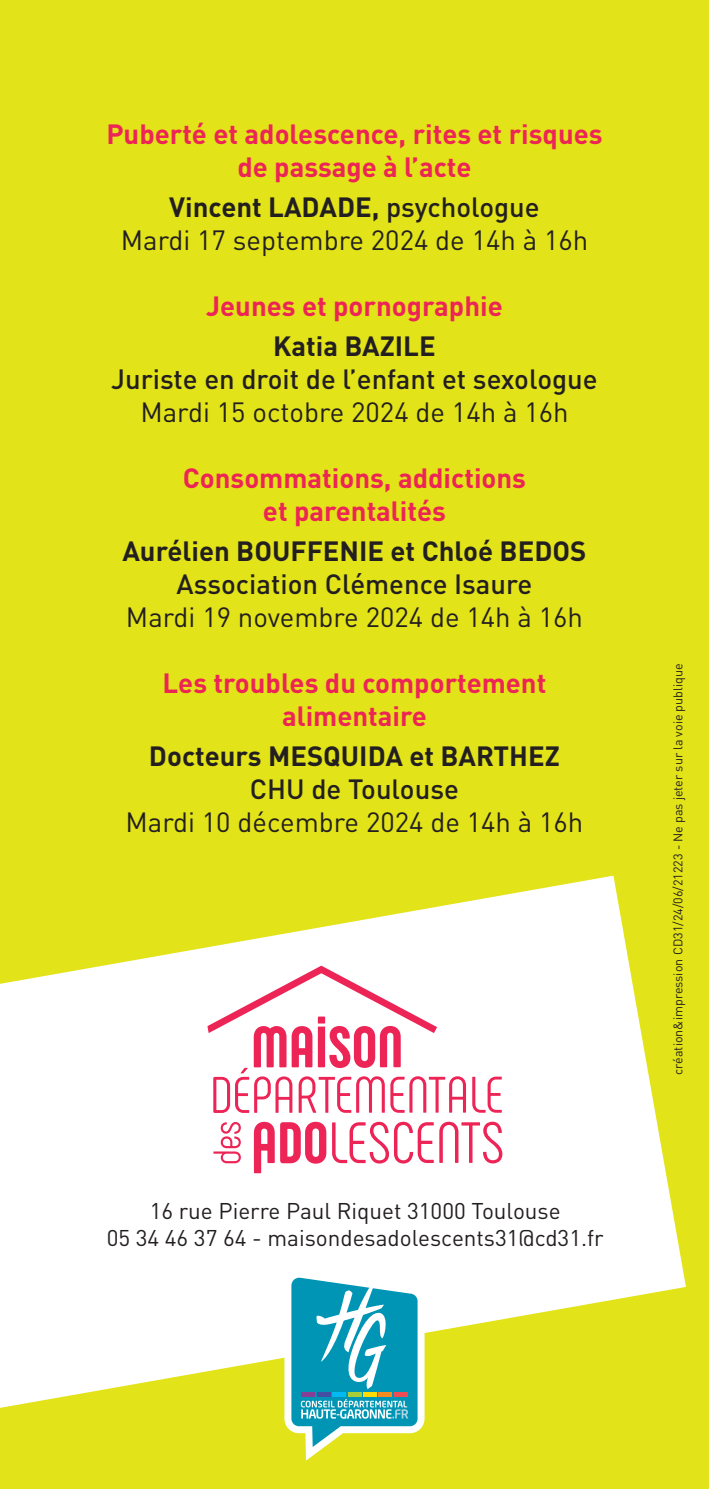
<style>
.page{position:relative;width:709px;height:1489px;background:#fff}
.page>*{position:absolute;margin:0;border:0;box-sizing:border-box;transform-origin:0 0}
.t1{font:700 27.5px/33px "DIN Pro";color:#ed2456;text-align:center}
.t2{font:27.5px/33px "DIN Pro";color:#231f20;text-align:center}
.t3{font:500 27.5px "DIN Pro";color:#231f20}
.t4{font:700 27.5px "DIN Pro";color:#231f20}
.t5{font:22.5px/27.5px "DIN Pro";color:#231f20;text-align:center}
.t6{font:12.5px "DIN Pro";color:#231f20}
.s1{font-weight:700}
.s2{font-weight:500}
</style>
<div class="page">
<div style="left:0;top:0;width:709px;height:1488px;background:#e2e318"></div>
<svg style="left:0;top:875px;width:686px;height:532px;fill:#fff"></svg>
<svg style="left:472px;top:1076px;width:30px;height:36px"></svg>
<svg style="left:254px;top:1121px;width:72px;height:52px;background:#f58ca6"></svg>
<svg style="left:332px;top:1121px;width:170px;height:42px;background:#fac3d1"></svg>
<svg style="left:213px;top:1121px;width:28px;height:42px"></svg>
<svg style="left:207px;top:965px;width:259px;height:147px;background:#fbd0da"></svg>
<svg style="left:284px;top:1270px;width:140px;height:190px;background:#6ebfb5"></svg>
<p class="t1" style="left:106px;top:114px;width:498px">Puberté et adolescence, rites et risques de passage à l’acte</p>
<p class="t2" style="left:121px;top:188px;width:469px"><span class="s1">Vincent LADADE,</span> <span class="s2">psychologue<br></span>Mardi 17 septembre 2024 de 14h à 16h</p>
<p class="t1" style="left:206px;top:286px;width:298px">Jeunes et pornographie</p>
<p class="t4" style="left:273px;top:323px;width:164px">Katia BAZILE</p>
<p class="t3" style="left:111px;top:357px;width:488px">Juriste en droit de l’enfant et sexologue</p>
<p class="t2" style="left:140px;top:393px;width:429px">Mardi 15 octobre 2024 de 14h à 16h</p>
<p class="t1" style="left:183px;top:458px;width:345px">Consommations, addictions et parentalités</p>
<p class="t4" style="left:122px;top:528px;width:465px">Aurélien BOUFFENIE et Chloé BEDOS</p>
<p class="t3" style="left:177px;top:562px;width:357px">Association Clémence Isaure</p>
<p class="t2" style="left:126px;top:598px;width:458px">Mardi 19 novembre 2024 de 14h à 16h</p>
<p class="t1" style="left:162px;top:663px;width:385px">Les troubles du comportement alimentaire</p>
<p class="t4" style="left:149px;top:733px;width:412px">Docteurs MESQUIDA et BARTHEZ</p>
<p class="t3" style="left:250px;top:767px;width:210px">CHU de Toulouse</p>
<p class="t2" style="left:125px;top:803px;width:459px">Mardi 10 décembre 2024 de 14h à 16h</p>
<p class="t5" style="left:107px;top:1194px;width:498px">16 rue Pierre Paul Riquet 31000 Toulouse<br>05 34 46 37 64 - maisondesadolescents31@cd31.fr</p>
<p class="t6" style="left:668px;top:1074px;width:412px;rotate:-90deg">création&amp;impression CD31/24/06/21223 - Ne pas jeter sur la voie publique</p>
</div>
